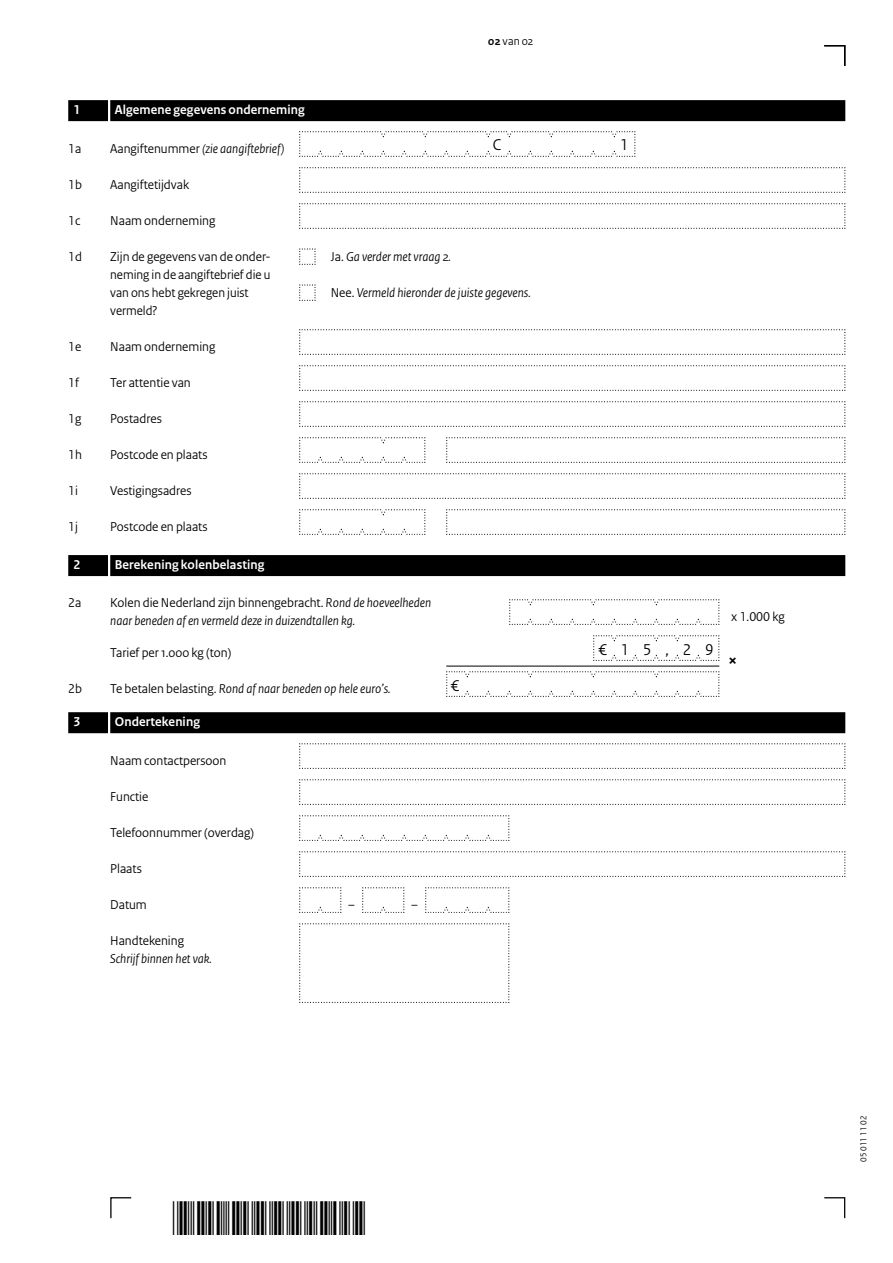
<style>
.page{position:relative;width:893px;height:1263px;background:#fff}
.page>*{position:absolute;margin:0;border:0;box-sizing:border-box;transform-origin:0 0}
.t1{font:700 18px "Rijksoverheid Sans Heading";color:#000}
.Veld{font:16.5px "Rijksoverheid Sans Heading";color:#000}
.Vraag_Nummer{font:13.5px/18px "Rijksoverheid Sans Heading";color:#000}
.Vraag_Nummer-2{font:italic 13.5px/18px "Rijksoverheid Sans Heading";color:#000}
.Vraag{font:13.5px "Rijksoverheid Sans Heading";color:#000}
.Vraag_geen_inspring{font:italic 13.5px "Rijksoverheid Sans Heading";color:#000}
.Vraag_Nummer_12{font:italic 13.5px "Rijksoverheid Sans Heading";color:#000}
.KOP_D_Nummer{font:700 13.5px "Rijksoverheid Sans Heading";letter-spacing:.01em;color:#fff}
.Vraag-2{font:italic 13.5px/18px "Rijksoverheid Sans Heading";color:#000}
.KOP_B_Nummer{font:700 13.5px "Rijksoverheid Sans Heading";letter-spacing:.01em;color:#fff}
.Vraag_Nummer_12-2{font:13.5px "Rijksoverheid Sans Heading";color:#000}
.t2{font:12px "Rijksoverheid Sans Heading";color:#000}
.t3{font:9px "Rijksoverheid Sans Heading";color:#000}
.s1{font-weight:700}
.s2{font-style:normal}
</style>
<div class="page">
<svg style="left:824px;top:1197px;width:22px;height:22px"></svg>
<svg style="left:110px;top:1197px;width:22px;height:22px"></svg>
<svg style="left:299px;top:131px;width:337px;height:26px"></svg>
<svg style="left:299px;top:167px;width:547px;height:26px"></svg>
<svg style="left:299px;top:203px;width:547px;height:26px"></svg>
<svg style="left:299px;top:329px;width:547px;height:26px"></svg>
<svg style="left:299px;top:365px;width:547px;height:26px"></svg>
<svg style="left:299px;top:401px;width:547px;height:26px"></svg>
<svg style="left:299px;top:473px;width:547px;height:26px"></svg>
<svg style="left:299px;top:248px;width:17px;height:17px"></svg>
<svg style="left:299px;top:284px;width:17px;height:17px"></svg>
<svg style="left:299px;top:437px;width:127px;height:26px"></svg>
<svg style="left:299px;top:509px;width:127px;height:26px"></svg>
<svg style="left:446px;top:437px;width:400px;height:26px"></svg>
<svg style="left:446px;top:509px;width:400px;height:26px"></svg>
<hr style="left:446px;top:666px;width:273px;height:1px;background:#000">
<svg style="left:299px;top:923px;width:211px;height:80px"></svg>
<svg style="left:299px;top:743px;width:547px;height:26px"></svg>
<svg style="left:299px;top:779px;width:547px;height:26px"></svg>
<svg style="left:299px;top:851px;width:547px;height:26px"></svg>
<svg style="left:299px;top:815px;width:211px;height:26px"></svg>
<svg style="left:299px;top:887px;width:43px;height:26px"></svg>
<svg style="left:362px;top:887px;width:43px;height:26px"></svg>
<svg style="left:425px;top:887px;width:85px;height:26px"></svg>
<svg style="left:509px;top:599px;width:211px;height:26px"></svg>
<svg style="left:446px;top:671px;width:274px;height:26px"></svg>
<svg style="left:593px;top:635px;width:127px;height:26px"></svg>
<svg style="left:824px;top:45px;width:22px;height:21px"></svg>
<div style="left:110px;top:100px;width:735px;height:21px;background:#000"></div>
<div style="left:68px;top:100px;width:40px;height:21px;background:#000"></div>
<div style="left:110px;top:555px;width:735px;height:21px;background:#000"></div>
<div style="left:68px;top:555px;width:40px;height:21px;background:#000"></div>
<div style="left:110px;top:712px;width:735px;height:21px;background:#000"></div>
<div style="left:68px;top:712px;width:40px;height:21px;background:#000"></div>
<p class="t2" style="left:488px;top:34px;width:47px"><span class="s1">02</span> van 02</p>
<h2 class="KOP_D_Nummer" style="left:74px;top:102px;width:8px">1</h2>
<h2 class="KOP_D_Nummer" style="left:115px;top:102px;width:191px">Algemene gegevens onderneming</h2>
<p class="Vraag_Nummer" style="left:68px;top:140px;width:15px">1a</p>
<p class="Vraag_Nummer-2" style="left:110px;top:140px;width:176px"><span class="s2">Aangiftenummer</span> (zie aangiftebrief)</p>
<p class="Veld" style="left:493px;top:135px;width:10px">C</p>
<p class="Veld" style="left:620px;top:135px;width:10px">1</p>
<p class="Vraag_Nummer" style="left:68px;top:176px;width:15px">1b</p>
<p class="Vraag_Nummer" style="left:110px;top:176px;width:80px">Aangiftetijdvak</p>
<p class="Vraag_Nummer" style="left:68px;top:212px;width:14px">1c</p>
<p class="Vraag_Nummer" style="left:110px;top:212px;width:107px">Naam onderneming</p>
<p class="Vraag_Nummer" style="left:68px;top:248px;width:15px">1d</p>
<p class="Vraag_Nummer" style="left:110px;top:248px;width:162px">Zijn de gegevens van de onder&shy;neming in de aangiftebrief die u van ons hebt gekregen juist vermeld?</p>
<p class="Vraag_geen_inspring" style="left:331px;top:249px;width:122px"><span class="s2">Ja.</span> Ga verder met vraag 2.</p>
<p class="Vraag_geen_inspring" style="left:331px;top:285px;width:201px"><span class="s2">Nee.</span> Vermeld hieronder de juiste gegevens.</p>
<p class="Vraag_Nummer" style="left:68px;top:338px;width:15px">1e</p>
<p class="Vraag_Nummer" style="left:110px;top:338px;width:107px">Naam onderneming</p>
<p class="Vraag_Nummer" style="left:68px;top:374px;width:12px">1f</p>
<p class="Vraag_Nummer" style="left:110px;top:374px;width:82px">Ter attentie van</p>
<p class="Vraag_Nummer" style="left:68px;top:410px;width:15px">1g</p>
<p class="Vraag_Nummer" style="left:110px;top:410px;width:53px">Postadres</p>
<p class="Vraag_Nummer" style="left:68px;top:446px;width:15px">1h</p>
<p class="Vraag_Nummer" style="left:110px;top:446px;width:99px">Postcode en plaats</p>
<p class="Vraag_Nummer_12-2" style="left:68px;top:483px;width:11px">1i</p>
<p class="Vraag_Nummer_12-2" style="left:110px;top:483px;width:83px">Vestigingsadres</p>
<p class="Vraag_Nummer" style="left:68px;top:518px;width:11px">1j</p>
<p class="Vraag_Nummer" style="left:110px;top:518px;width:99px">Postcode en plaats</p>
<h2 class="KOP_B_Nummer" style="left:74px;top:557px;width:8px">2</h2>
<h2 class="KOP_B_Nummer" style="left:115px;top:557px;width:151px">Berekening kolenbelasting</h2>
<p class="Vraag_Nummer" style="left:68px;top:594px;width:15px">2a</p>
<p class="Vraag_Nummer-2" style="left:110px;top:594px;width:322px"><span class="s2">Kolen die Nederland zijn binnengebracht.</span> Rond de hoeveelheden naar beneden af en vermeld deze in duizendtallen kg.</p>
<p class="Vraag" style="left:110px;top:645px;width:123px">Tarief per 1.000 kg (ton)</p>
<p class="Vraag_Nummer_12-2" style="left:68px;top:681px;width:15px">2b</p>
<p class="Vraag_Nummer_12" style="left:110px;top:681px;width:282px"><span class="s2">Te betalen belasting.</span> Rond af naar beneden op hele euro’s.</p>
<h2 class="KOP_D_Nummer" style="left:74px;top:714px;width:8px">3</h2>
<h2 class="KOP_D_Nummer" style="left:115px;top:714px;width:87px">Ondertekening</h2>
<p class="Vraag" style="left:110px;top:753px;width:118px">Naam contactpersoon</p>
<p class="Vraag" style="left:110px;top:789px;width:40px">Functie</p>
<p class="Vraag" style="left:110px;top:825px;width:145px">Telefoonnummer (overdag)</p>
<p class="Vraag" style="left:110px;top:861px;width:33px">Plaats</p>
<p class="Vraag" style="left:110px;top:897px;width:38px">Datum</p>
<p class="Vraag-2" style="left:110px;top:932px;width:103px"><span class="s2">Handtekening<br></span>Schrijf binnen het vak.</p>
<p class="Veld" style="left:451px;top:676px;width:10px">€</p>
<p class="Veld" style="left:598px;top:640px;width:116px">€15,29</p>
<p class="Vraag_Nummer" style="left:731px;top:608px;width:55px">x 1.000 kg</p>
<h1 class="t1" style="left:728px;top:650px;width:11px">×</h1>
<p class="t3" style="left:858px;top:1161px;width:47px;rotate:-90deg">05 011 11 02</p>
</div>
